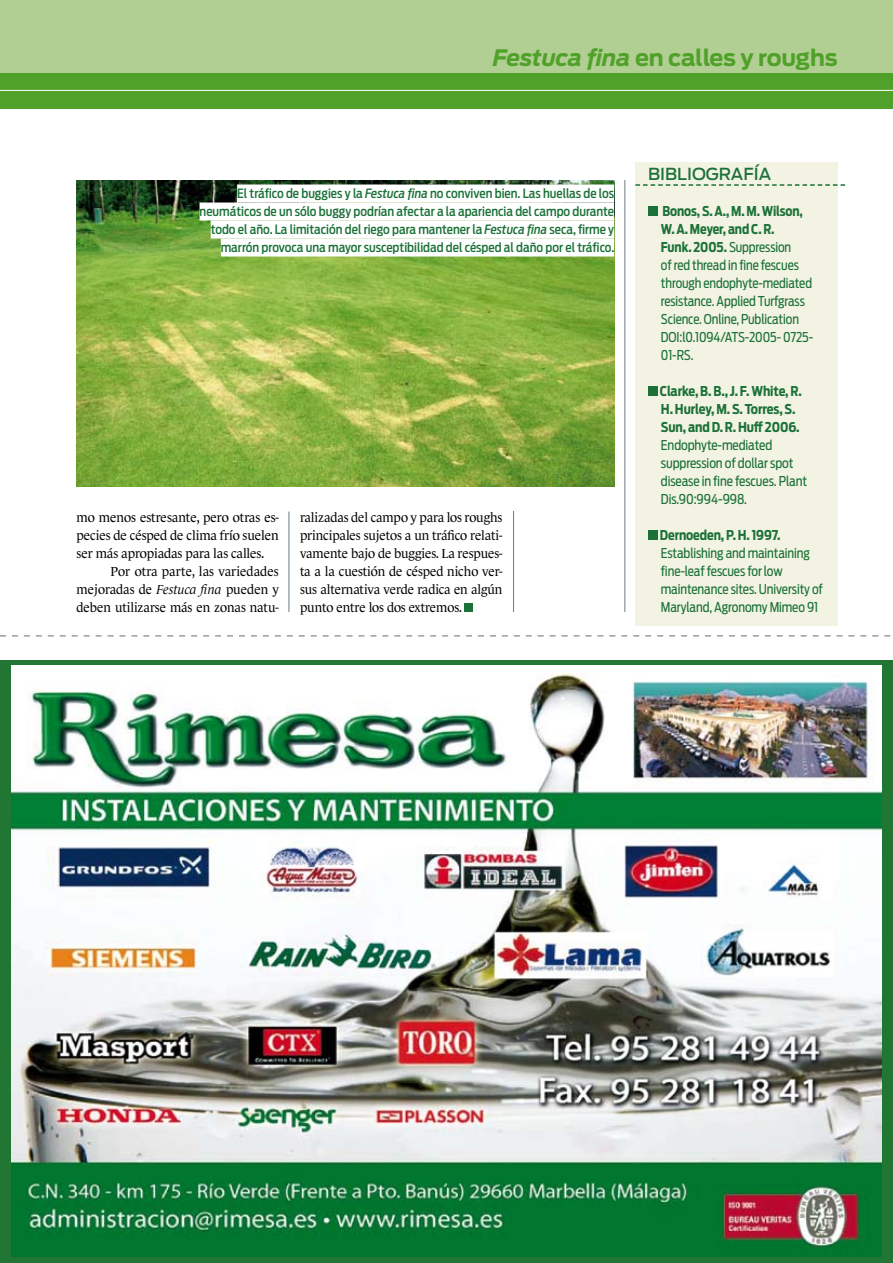
<style>
.page{position:relative;width:893px;height:1263px;background:#fff}
.page>*{position:absolute;margin:0;border:0;box-sizing:border-box;transform-origin:0 0}
.t1{font:700 22.5px "Antenna";letter-spacing:-.01em;color:#50a129}
.t2{font:500 16.5px "Antenna";color:#1b7137}
.t3{font:13.5px/18px "Antenna Cond";letter-spacing:-.005em;color:#1b7137;scale:.95 1}
.t4{font:13.5px/18px "Antenna Cond";letter-spacing:-.005em;color:#1b7137;scale:.96 1}
.t5{font:13.5px/18px "Antenna Cond";letter-spacing:-.005em;color:#1b7137}
.t6{font:700 13.5px/18px "Antenna Cond";letter-spacing:-.005em;color:#1b7137}
.t7{font:700 13.5px "Antenna Cond";letter-spacing:-.005em;color:#1b7137;scale:.96 1}
.t8{font:13.35px/18px "Le Monde Journal";letter-spacing:-.005em;color:#000;text-align:justify;scale:.96 1}
.t9{font:13.35px/18px "Le Monde Journal";letter-spacing:-.005em;color:#000;text-align:justify}
.t10{font:500 12.75px/18px "Antenna Cond";color:#1b7137;text-align:right}
.s1{font-style:italic}
.s2{font-weight:700}
</style>
<div class="page">
<div style="left:0;top:0;width:893px;height:108px;background:#50a129"></div>
<div style="left:0;top:0;width:893px;height:72px;background:#b1ce93"></div>
<hr style="left:0;top:90px;width:893px;height:1px;background:#fff">
<div style="left:464px;top:604px;width:9px;height:8px;background:#1b7137"></div>
<hr style="left:289px;top:511px;width:1px;height:101px;background:#697c86">
<hr style="left:513px;top:511px;width:1px;height:101px;background:#697c86">
<hr style="left:625px;top:180px;width:1px;height:432px;background:#697c86">
<img style="left:77px;top:180px;width:537px;height:306px">
<div style="left:237px;top:185px;width:377px;height:18px;background:#fff"></div>
<div style="left:200px;top:203px;width:414px;height:18px;background:#fff"></div>
<div style="left:211px;top:221px;width:403px;height:18px;background:#fff"></div>
<div style="left:221px;top:239px;width:393px;height:18px;background:#fff"></div>
<div style="left:0;top:662px;width:12px;height:601px;background:#227633"></div>
<div style="left:0;top:660px;width:893px;height:12px;background:#227633"></div>
<div style="left:881px;top:660px;width:12px;height:603px;background:#227633"></div>
<svg style="left:11px;top:1256px;width:871px;height:7px;background:#1d7632"></svg>
<img style="left:11px;top:665px;width:871px;height:591px">
<svg style="left:0;top:635px;width:891px;height:2px"></svg>
<div style="left:635px;top:162px;width:203px;height:464px;background:#f3f3e3"></div>
<svg style="left:635px;top:184px;width:210px;height:2px"></svg>
<div style="left:648px;top:207px;width:9px;height:9px;background:#1b7137"></div>
<div style="left:648px;top:387px;width:9px;height:9px;background:#1b7137"></div>
<div style="left:648px;top:531px;width:9px;height:9px;background:#1b7137"></div>
<h1 class="t1" style="left:493px;top:44px;width:346px"><span class="s1">Festuca fina</span> en calles y roughs</h1>
<p class="t10" style="left:200px;top:184px;width:416px">El tráfico de buggies y la <span class="s1">Festuca fina</span> no conviven bien. Las huellas de los neumáticos de un sólo buggy podrían afectar a la apariencia del campo durante todo el año. La limitación del riego para mantener la <span class="s1">Festuca fina</span> seca, firme y marrón provoca una mayor susceptibilidad del césped al daño por el tráfico.</p>
<p class="t9" style="left:77px;top:508px;width:204px">mo menos estresante, pero otras es&shy;pecies de césped de clima frío suelen ser más apropiadas para las calles.</p>
<p class="t8" style="left:77px;top:562px;width:212px;text-indent:34px">Por otra parte, las variedades mejoradas de <span class="s1">Festuca fina</span> pueden y deben utilizarse más en zonas natu-</p>
<p class="t8" style="left:300px;top:508px;width:212px">ralizadas del campo y para los roughs principales sujetos a un tráfico relati&shy;vamente bajo de buggies. La respues&shy;ta a la cuestión de césped nicho ver&shy;sus alternativa verde radica en algún punto entre los dos extremos.</p>
<p class="t2" style="left:648px;top:164px;width:21px">BIBLI</p>
<p class="t2" style="left:692px;top:164px;width:27px">OGRAF</p>
<p class="t2" style="left:754px;top:164px;width:17px">ÍA</p>
<p class="t3" style="left:661px;top:202px;width:162px"><span class="s2">Bonos, S. A., M. M. Wilson,<br>W. A. Meyer, and C. R.<br>Funk. 2005.</span> Suppression<br>of red thread in fine fescues through endophyte-mediated resistance. Applied Turfgrass<br>Science. Online, Publication<br>DOI:l0.1094/ATS-2005- 0725-<br>01-RS.</p>
<p class="t6" style="left:660px;top:382px;width:143px">Clarke, B. B., J. F. White, R.<br>H. Hurley, M. S. Torres, S.<br>Sun, and D. R. Huff 2006.</p>
<p class="t5" style="left:661px;top:436px;width:148px">Endophyte-mediated suppression of dollar spot disease in fine fescues. Plant<br>Dis.90:994-998.</p>
<p class="t7" style="left:660px;top:527px;width:127px">Dernoeden, P. H. 1997.</p>
<p class="t4" style="left:661px;top:544px;width:170px">Establishing and maintaining fine-leaf fescues for low maintenance sites. University of<br>Maryland, Agronomy Mimeo 91</p>
</div>
